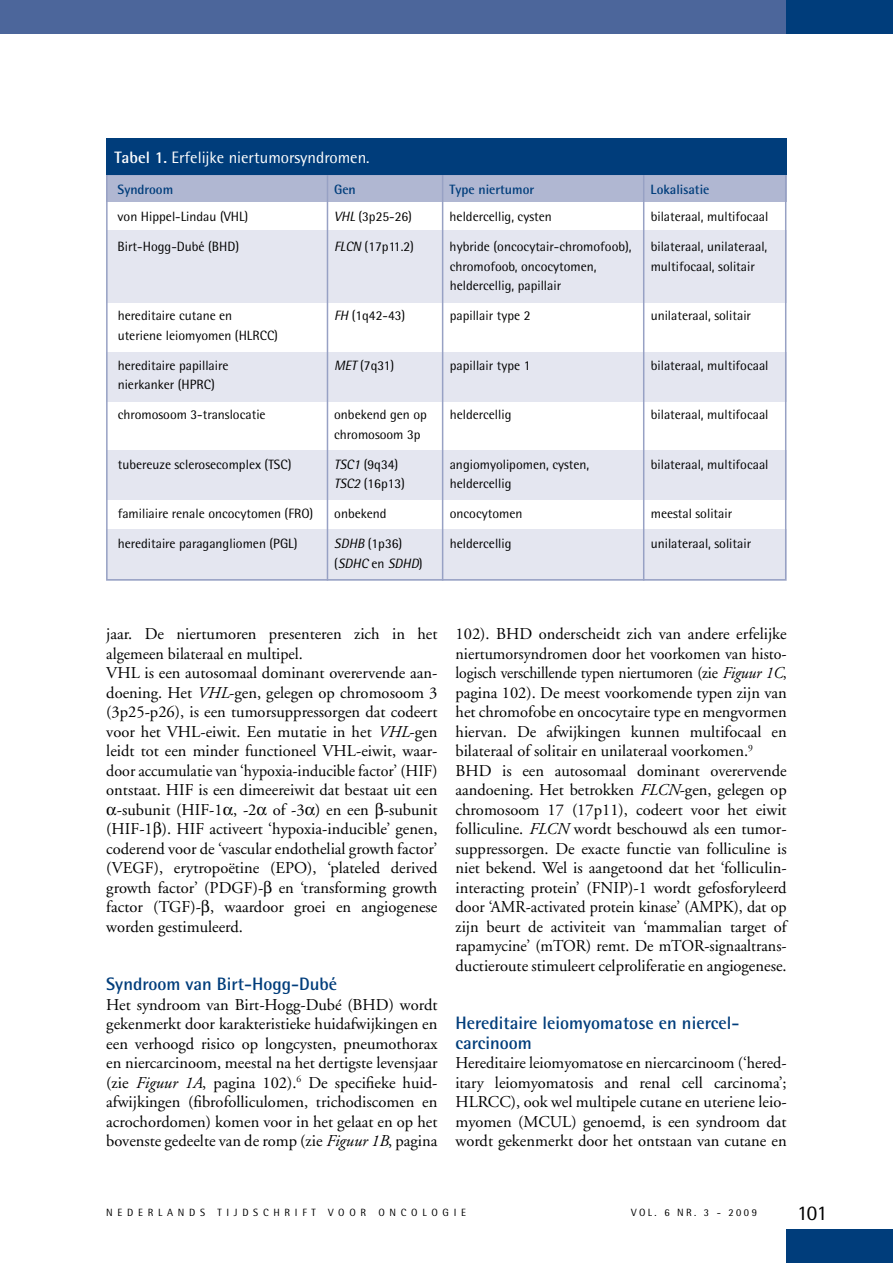
<style>
.page{position:relative;width:893px;height:1263px;background:#fff}
.page>*{position:absolute;margin:0;border:0;box-sizing:border-box;transform-origin:0 0}
.t1{font:21px "Rotis Semi Sans";color:#000}
.t2{font:700 18px/19.5px "Rotis Semi Sans";color:#003d7b}
.t3{font:16.5px/19.5px "Adobe Garamond";color:#000;text-align:justify}
.t4{font:16.5px "Rotis Semi Sans";color:#fff}
.t5{font:13.5px "Rotis Semi Sans";color:#000}
.t6{font:700 13.5px "Rotis Semi Sans";color:#003d7b}
.t7{font:italic 13.5px "Rotis Semi Sans";color:#000}
.t8{font:10.5px "Rotis Semi Sans";letter-spacing:.45em;color:#000}
.t9{font:10.5px "Rotis Semi Sans";letter-spacing:.23em;color:#000}
.s1{font-weight:700}
.s2{font-style:italic}
.s3{font-style:normal}
</style>
<div class="page">
<div style="left:0;top:0;width:893px;height:34px;background:#4c669b"></div>
<div style="left:787px;top:0;width:106px;height:34px;background:#003d7b"></div>
<div style="left:787px;top:1229px;width:106px;height:34px;background:#003d7b"></div>
<svg style="left:106px;top:173px;width:681px;height:408px"></svg>
<hr style="left:327px;top:173px;width:1px;height:408px;background:#97a1c4">
<hr style="left:442px;top:173px;width:1px;height:408px;background:#97a1c4">
<hr style="left:643px;top:173px;width:1px;height:408px;background:#97a1c4">
<div style="left:106px;top:138px;width:680px;height:37px;background:#003d7b"></div>
<p class="t4" style="left:115px;top:148px;width:257px"><span class="s1">Tabel 1.</span> Erfelijke niertumorsyndromen.</p>
<p class="t6" style="left:118px;top:181px;width:57px">Syndroom</p>
<p class="t6" style="left:334px;top:181px;width:23px">Gen</p>
<p class="t6" style="left:450px;top:181px;width:86px">Type niertumor</p>
<p class="t6" style="left:651px;top:181px;width:60px">Lokalisatie</p>
<p class="t5" style="left:118px;top:209px;width:132px">von Hippel-Lindau (VHL)</p>
<p class="t5" style="left:334px;top:209px;width:79px"><span class="s2">VHL</span> (3p25-26)</p>
<p class="t5" style="left:450px;top:209px;width:104px">heldercellig, cysten</p>
<p class="t5" style="left:651px;top:209px;width:119px">bilateraal, multifocaal</p>
<p class="t5" style="left:118px;top:239px;width:123px">Birt-Hogg-Dubé (BHD)</p>
<p class="t5" style="left:334px;top:239px;width:81px"><span class="s2">FLCN</span> (17p11.2)</p>
<p class="t5" style="left:450px;top:239px;width:184px">hybride (oncocytair-chromofoob),</p>
<p class="t5" style="left:651px;top:239px;width:118px">bilateraal, unilateraal,</p>
<p class="t5" style="left:450px;top:258px;width:148px">chromofoob, oncocytomen,</p>
<p class="t5" style="left:651px;top:258px;width:106px">multifocaal, solitair</p>
<p class="t5" style="left:450px;top:278px;width:113px">heldercellig, papillair</p>
<p class="t5" style="left:118px;top:308px;width:116px">hereditaire cutane en</p>
<p class="t5" style="left:334px;top:308px;width:73px"><span class="s2">FH</span> (1q42-43)</p>
<p class="t5" style="left:450px;top:308px;width:82px">papillair type 2</p>
<p class="t5" style="left:651px;top:308px;width:102px">unilateraal, solitair</p>
<p class="t5" style="left:118px;top:327px;width:162px">uteriene leiomyomen (HLRCC)</p>
<p class="t5" style="left:118px;top:357px;width:112px">hereditaire papillaire</p>
<p class="t5" style="left:334px;top:357px;width:62px"><span class="s2">MET</span> (7q31)</p>
<p class="t5" style="left:450px;top:357px;width:82px">papillair type 1</p>
<p class="t5" style="left:651px;top:357px;width:119px">bilateraal, multifocaal</p>
<p class="t5" style="left:118px;top:377px;width:99px">nierkanker (HPRC)</p>
<p class="t5" style="left:118px;top:407px;width:149px">chromosoom 3-translocatie</p>
<p class="t5" style="left:334px;top:407px;width:94px">onbekend gen op</p>
<p class="t5" style="left:450px;top:407px;width:63px">heldercellig</p>
<p class="t5" style="left:651px;top:407px;width:119px">bilateraal, multifocaal</p>
<p class="t5" style="left:334px;top:426px;width:88px">chromosoom 3p</p>
<p class="t5" style="left:118px;top:456px;width:175px">tubereuze sclerosecomplex (TSC)</p>
<p class="t5" style="left:334px;top:456px;width:66px"><span class="s2">TSC1</span> (9q34)</p>
<p class="t5" style="left:450px;top:456px;width:141px">angiomyolipomen, cysten,</p>
<p class="t5" style="left:651px;top:456px;width:119px">bilateraal, multifocaal</p>
<p class="t5" style="left:334px;top:476px;width:72px"><span class="s2">TSC2</span> (16p13)</p>
<p class="t5" style="left:450px;top:476px;width:63px">heldercellig</p>
<p class="t5" style="left:118px;top:506px;width:197px">familiaire renale oncocytomen (FRO)</p>
<p class="t5" style="left:334px;top:506px;width:54px">onbekend</p>
<p class="t5" style="left:450px;top:506px;width:74px">oncocytomen</p>
<p class="t5" style="left:651px;top:506px;width:83px">meestal solitair</p>
<p class="t5" style="left:118px;top:536px;width:181px">hereditaire paragangliomen (PGL)</p>
<p class="t5" style="left:334px;top:536px;width:70px"><span class="s2">SDHB</span> (1p36)</p>
<p class="t5" style="left:450px;top:536px;width:63px">heldercellig</p>
<p class="t5" style="left:651px;top:536px;width:102px">unilateraal, solitair</p>
<p class="t7" style="left:334px;top:555px;width:90px"><span class="s3">(</span>SDHC <span class="s3">en</span> SDHD<span class="s3">)</span></p>
<p class="t3" style="left:106px;top:624px;width:333px">jaar. De niertumoren presenteren zich in het</p>
<p class="t3" style="left:106px;top:644px;width:198px">algemeen bilateraal en multipel.</p>
<p class="t3" style="left:106px;top:663px;width:333px">VHL is een autosomaal dominant overervende aan-</p>
<p class="t3" style="left:106px;top:683px;width:333px">doening. Het <span class="s2">VHL</span>-gen, gelegen op chromosoom 3</p>
<p class="t3" style="left:106px;top:702px;width:333px">(3p25-p26), is een tumorsuppressorgen dat codeert</p>
<p class="t3" style="left:106px;top:722px;width:333px">voor het VHL-eiwit. Een mutatie in het <span class="s2">VHL</span>-gen</p>
<p class="t3" style="left:106px;top:741px;width:333px">leidt tot een minder functioneel VHL-eiwit, waar-</p>
<p class="t3" style="left:106px;top:761px;width:333px">door accumulatie van ‘hypoxia-inducible factor’ (HIF)</p>
<p class="t3" style="left:106px;top:780px;width:333px">ontstaat. HIF is een dimeereiwit dat bestaat uit een</p>
<p class="t3" style="left:117px;top:800px;width:322px">-subunit (HIF-1 , -2 of -3 ) en een -subunit</p>
<p class="t3" style="left:106px;top:819px;width:333px">(HIF-1 ). HIF activeert ‘hypoxia-inducible’ genen,</p>
<p class="t3" style="left:106px;top:839px;width:333px">coderend voor de ‘vascular endothelial growth factor’</p>
<p class="t3" style="left:106px;top:858px;width:333px">(VEGF), erytropoëtine (EPO), ‘plateled derived</p>
<p class="t3" style="left:106px;top:878px;width:333px">growth factor’ (PDGF)- en ‘transforming growth</p>
<p class="t3" style="left:106px;top:897px;width:333px">factor (TGF)- , waardoor groei en angiogenese</p>
<p class="t3" style="left:106px;top:917px;width:138px">worden gestimuleerd.</p>
<p class="t2" style="left:106px;top:974px;width:232px">Syndroom van Birt-Hogg-Dubé</p>
<p class="t3" style="left:106px;top:995px;width:333px">Het syndroom van Birt-Hogg-Dubé (BHD) wordt gekenmerkt door karakteristieke huidafwijkingen en een verhoogd risico op longcysten, pneumothorax en niercarcinoom, meestal na het dertigste levensjaar (zie <span class="s2">Figuur 1A</span>, pagina 102).<sup>6</sup> De specifieke huid&shy;afwijkingen (fibrofolliculomen, trichodiscomen en acrochordomen) komen voor in het gelaat en op het bovenste gedeelte van de romp (zie <span class="s2">Figuur 1B</span>, pagina</p>
<p class="t3" style="left:455px;top:624px;width:333px;text-align:left">102). BHD onderscheidt zich van andere erfelijke niertumorsyndromen door het voorkomen van histo&shy;logisch verschillende typen niertumoren (zie <span class="s2">Figuur 1C</span>, pagina 102). De meest voorkomende typen zijn van het chromofobe en oncocytaire type en mengvormen hiervan. De afwijkingen kunnen multifocaal en bilateraal of solitair en unilateraal voorkomen.<sup>9<br></sup>BHD is een autosomaal dominant overervende aandoening. Het betrokken <span class="s2">FLCN</span>-gen, gelegen op chromosoom 17 (17p11), codeert voor het eiwit folliculine. <span class="s2">FLCN</span> wordt beschouwd als een tumor&shy;suppressorgen. De exacte functie van folliculine is niet bekend. Wel is aangetoond dat het ‘folliculin&shy;interacting protein’ (FNIP)-1 wordt gefosforyleerd door ‘AMR-activated protein kinase’ (AMPK), dat op zijn beurt de activiteit van ‘mammalian target of rapamycine’ (mTOR) remt. De mTOR-signaaltrans&shy;ductieroute stimuleert celproliferatie en angiogenese.</p>
<p class="t2" style="left:455px;top:1013px;width:285px">Hereditaire leiomyomatose en niercel&shy;carcinoom</p>
<p class="t3" style="left:455px;top:1053px;width:333px">Hereditaire leiomyomatose en niercarcinoom (‘hered&shy;itary leiomyomatosis and renal cell carcinoma’; HLRCC), ook wel multipele cutane en uteriene leio&shy;myomen (MCUL) genoemd, is een syndroom dat wordt gekenmerkt door het ontstaan van cutane en</p>
<p class="t8" style="left:106px;top:1206px;width:361px">NEDERLANDS TIJDSCHRIFT VOOR ONCOLOGIE</p>
<p class="t9" style="left:631px;top:1206px;width:127px">VOL. 6 NR. 3 - 2009</p>
<p class="t1" style="left:797px;top:1200px;width:32px">101</p>
</div>
